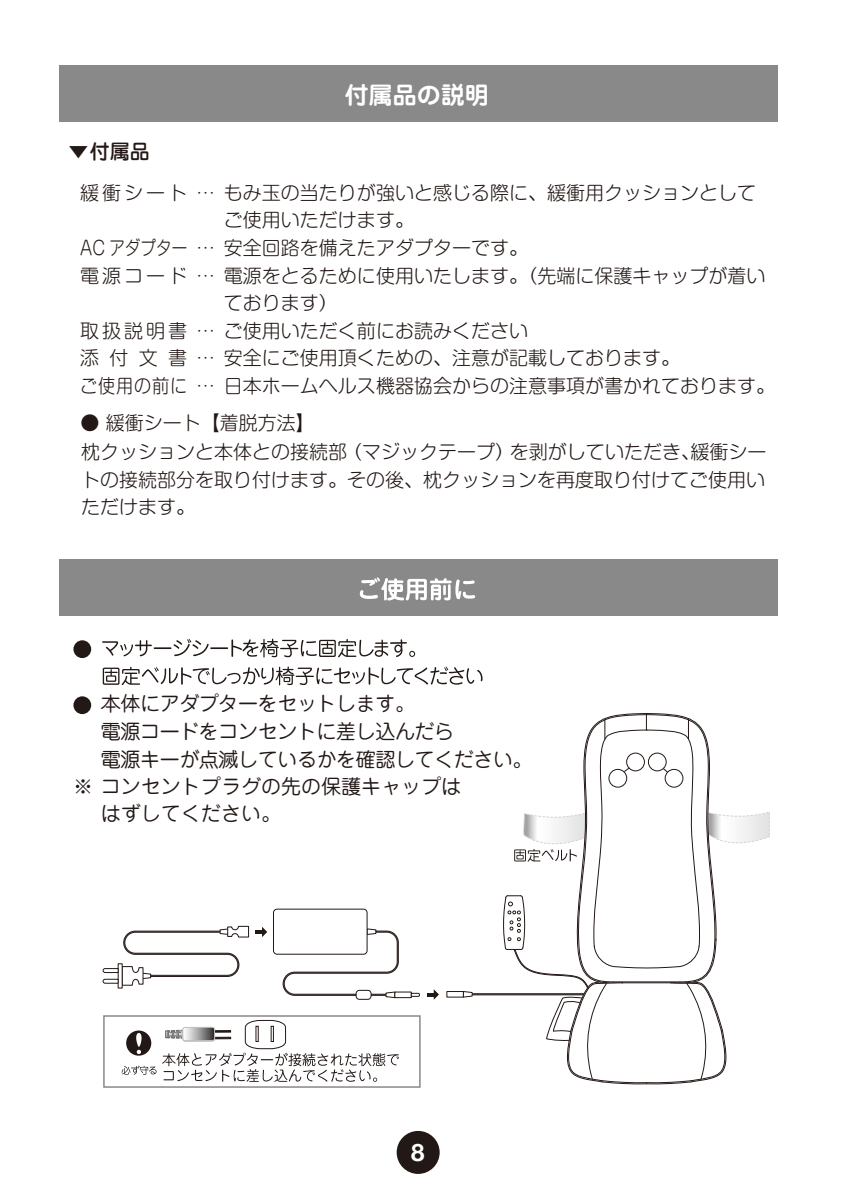
<style>
.page{position:relative;width:842px;height:1191px;background:#fff}
.page>*{position:absolute;margin:0;border:0;box-sizing:border-box;transform-origin:0 0}
.t1{font:700 24px "Jun 501 Pro";color:#fff}
.t2{font:700 24px "Helvetica Neue";color:#fff}
.t3{font:20px/27.6px "Jun 201 Pro";letter-spacing:-.02em;color:#221815}
.t4{font:20px/27.6px "Jun 201 Pro";color:#221815}
.t5{font:500 20px "Jun 34 Pro";color:#221815}
.t6{font:300 19px/27.6px "Shin M Go Pro";color:#221815}
.t7{font:300 19px/27.6px "Shin M Go Pro";color:#221815;scale:.82 1}
.s1{font-family:"Shin M Go Pro";font-weight:300}
</style>
<div class="page">
<div style="left:60px;top:65px;width:718px;height:56px;background:#898989"></div>
<div style="left:60px;top:559px;width:718px;height:57px;background:#898989"></div>
<svg style="left:360px;top:577px;width:115px;height:23px"></svg>
<div style="left:73px;top:640px;width:18px;height:18px;background:#221815;border-radius:50%"></div>
<div style="left:73px;top:696px;width:18px;height:18px;background:#221815;border-radius:50%"></div>
<div style="left:457px;top:993px;width:129px;height:2px;background:#fff;border:1px solid #221815"></div>
<svg style="left:462px;top:991px;width:11px;height:7px"></svg>
<svg style="left:446px;top:991px;width:18px;height:6px"></svg>
<div style="left:103px;top:1015px;width:318px;height:72px;border:2px solid #898989"></div>
<svg style="left:122px;top:1020px;width:277px;height:61px"></svg>
<svg style="left:102px;top:925px;width:147px;height:61px"></svg>
<svg style="left:282px;top:928px;width:117px;height:70px"></svg>
<div style="left:273px;top:909px;width:94px;height:45px;background:#fff;border-radius:4px"></div>
<div style="left:273px;top:908px;width:94px;height:46px;border:1px solid #221815;border-radius:4px"></div>
<div style="left:394px;top:991px;width:18px;height:7px;background:#fff;border:1px solid #221815"></div>
<svg style="left:410px;top:992px;width:10px;height:5px"></svg>
<div style="left:356px;top:990px;width:15px;height:9px;background:#fff;border-radius:3px"></div>
<div style="left:356px;top:990px;width:15px;height:9px;border:1px solid #221815;border-radius:3px"></div>
<svg style="left:102px;top:638px;width:313px;height:19px"></svg>
<svg style="left:103px;top:666px;width:379px;height:19px"></svg>
<svg style="left:503px;top:713px;width:267px;height:371px"></svg>
<div style="left:397px;top:1131px;width:43px;height:42px;background:#221815;border-radius:50%"></div>
<svg style="left:427px;top:989px;width:12px;height:10px"></svg>
<svg style="left:255px;top:927px;width:12px;height:10px"></svg>
<p class="t1" style="left:345px;top:76px;width:145px">付属品の説明</p>
<p class="t5" style="left:69px;top:135px;width:83px">▼付属品</p>
<p class="t6" style="left:80px;top:176px;width:108px">緩衝シート</p>
<p class="t7" style="left:80px;top:232px;width:132px">AC アダプター電源コード</p>
<p class="t6" style="left:80px;top:314px;width:108px;text-align:justify">取扱説明書添付文書ご使用の前に</p>
<p class="t6" style="left:196px;top:176px;width:20px">…</p>
<p class="t6" style="left:196px;top:232px;width:20px">… …</p>
<p class="t6" style="left:196px;top:314px;width:20px;text-align:justify">… … …</p>
<p class="t6" style="left:224px;top:176px;width:552px">もみ玉の当たりが強いと感じる際に、緩衝用クッションとしてご使用いただけます。<br>安全回路を備えたアダプターです。<br>電源をとるために使用いたします。（先端に保護キャップが着いております）<br>ご使用いただく前にお読みください<br>安全にご使用頂くための、注意が記載しております。<br>日本ホームヘルス機器協会からの注意事項が書かれております。</p>
<p class="t6" style="left:80px;top:407px;width:688px">● 緩衝シート【着脱方法】<br>枕クッションと本体との接続部（マジックテープ）を剥がしていただき、緩衝シートの接続部分を取り付けます。その後、枕クッションを再度取り付けてご使用いただけます。</p>
<p class="t6" style="left:80px;top:452px;width:20px">　</p>
<p class="t6" style="left:168px;top:452px;width:20px">　</p>
<p class="t3" style="left:101px;top:688px;width:433px">本体にアダプターをセットします。<br>電源コードをコンセントに差し込んだら<br>電源キーが点滅しているかを確認してください。</p>
<p class="t4" style="left:101px;top:770px;width:361px;text-indent:-28px"><span class="s1">※</span> コンセントプラグの先の保護キャップははずしてください。</p>
<p class="t2" style="left:411px;top:1133px;width:15px">8</p>
</div>
